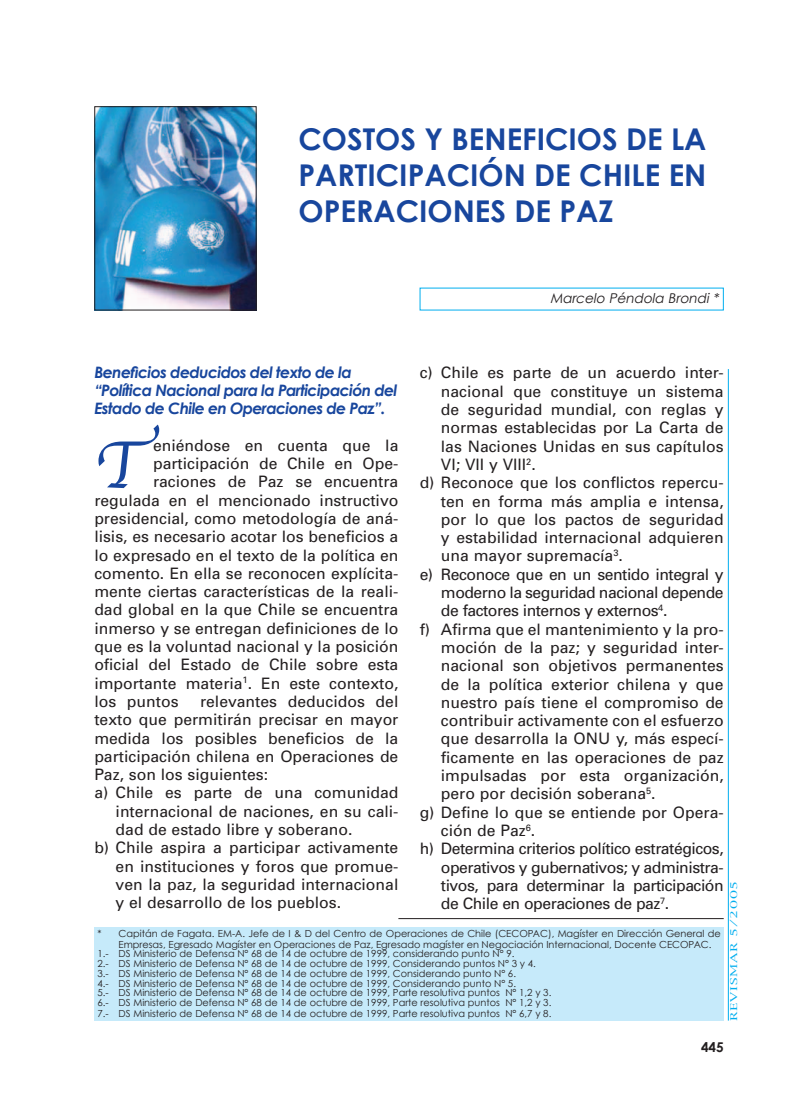
<style>
.page{position:relative;width:806px;height:1119px;background:#fff}
.page>*{position:absolute;margin:0;border:0;box-sizing:border-box;transform-origin:0 0}
.t1{font:69.75px "Apple Chancery";color:#18469d}
.t2{font:700 30px/36px "Century Gothic";color:#18469d;text-align:justify}
.t3{font:15.75px "Univers";color:#231f20}
.t4{font:15.75px "Univers";letter-spacing:-.03em;color:#231f20}
.t5{font:italic 700 15.75px/18.3px "Century Gothic";letter-spacing:-.04em;color:#18469d}
.t6{font:italic 13.5px "Century Gothic";color:#231f20}
.t7{font:700 13.5px "Century Gothic";color:#231f20}
.t8{font:9.75px "Century Gothic";color:#231f20}
.t9{font:9px "New York";letter-spacing:.05em;color:#00aeef;scale:1.5 1}
</style>
<div class="page">
<hr style="left:728px;top:369px;width:1px;height:651px;background:#00aeef">
<img style="left:96px;top:108px;width:159px;height:200px">
<div style="left:94px;top:106px;width:163px;height:204px;border:1px solid #231f20"></div>
<div style="left:94px;top:927px;width:630px;height:93px;background:#c6eafa"></div>
<hr style="left:398px;top:918px;width:326px;height:1px;background:#231f20">
<h2 class="t2" style="left:298px;top:120px;width:409px">COSTOS Y BENEFICIOS DE LA PARTICIPACIÓN DE CHILE EN OPERACIONES DE PAZ</h2>
<p class="t6" style="left:550px;top:290px;width:173px">Marcelo Péndola Brondi *</p>
<p class="t5" style="left:94px;top:362px;width:305px">Beneficios deducidos del texto de la “Política Nacional para la Participación del<br>Estado de Chile en Operaciones de Paz”.</p>
<h1 class="t1" style="left:94px;top:409px;width:55px">T</h1>
<p class="t3" style="left:420px;top:364px;width:306px">c) Chile es parte de un acuerdo inter-</p>
<p class="t3" style="left:441px;top:382px;width:284px">nacional que constituye un sistema</p>
<p class="t3" style="left:441px;top:400px;width:284px">de seguridad mundial, con reglas y</p>
<p class="t3" style="left:441px;top:419px;width:284px">normas establecidas por La Carta de</p>
<p class="t3" style="left:441px;top:437px;width:284px">las Naciones Unidas en sus capítulos</p>
<p class="t3" style="left:441px;top:455px;width:96px">VI; VII y VIII<sup>2</sup>.</p>
<p class="t3" style="left:420px;top:473px;width:306px">d) Reconoce que los conflictos repercu-</p>
<p class="t3" style="left:441px;top:492px;width:284px">ten en forma más amplia e intensa,</p>
<p class="t3" style="left:441px;top:510px;width:284px">por lo que los pactos de seguridad</p>
<p class="t3" style="left:441px;top:528px;width:284px">y estabilidad internacional adquieren</p>
<p class="t3" style="left:441px;top:547px;width:183px">una mayor supremacía<sup>3</sup>.</p>
<p class="t4" style="left:420px;top:565px;width:306px">e) Reconoce que en un sentido integral y</p>
<p class="t4" style="left:441px;top:583px;width:284px">moderno la seguridad nacional depende</p>
<p class="t4" style="left:441px;top:602px;width:228px">de factores internos y externos<sup>4</sup>.</p>
<p class="t3" style="left:420px;top:620px;width:306px">f) Afirma que el mantenimiento y la pro-</p>
<p class="t3" style="left:441px;top:638px;width:284px">moción de la paz; y seguridad inter-</p>
<p class="t3" style="left:441px;top:656px;width:284px">nacional son objetivos permanentes</p>
<p class="t3" style="left:441px;top:675px;width:284px">de la política exterior chilena y que</p>
<p class="t3" style="left:441px;top:693px;width:284px">nuestro país tiene el compromiso de</p>
<p class="t3" style="left:441px;top:711px;width:284px">contribuir activamente con el esfuerzo</p>
<p class="t3" style="left:441px;top:730px;width:284px">que desarrolla la ONU y, más especí-</p>
<p class="t3" style="left:441px;top:748px;width:284px">ficamente en las operaciones de paz</p>
<p class="t3" style="left:441px;top:766px;width:284px">impulsadas por esta organización,</p>
<p class="t3" style="left:441px;top:785px;width:216px">pero por decisión soberana<sup>5</sup>.</p>
<p class="t3" style="left:420px;top:803px;width:306px">g) Define lo que se entiende por Opera-</p>
<p class="t3" style="left:441px;top:821px;width:96px">ción de Paz<sup>6</sup>.</p>
<p class="t4" style="left:420px;top:839px;width:306px">h) Determina criterios político estratégicos,</p>
<p class="t4" style="left:441px;top:858px;width:284px">operativos y gubernativos; y administra-</p>
<p class="t4" style="left:441px;top:876px;width:284px">tivos, para determinar la participación</p>
<p class="t4" style="left:441px;top:894px;width:230px">de Chile en operaciones de paz<sup>7</sup>.</p>
<p class="t3" style="left:153px;top:436px;width:247px">eniéndose en cuenta que la</p>
<p class="t3" style="left:153px;top:454px;width:247px">participación de Chile en Ope-</p>
<p class="t3" style="left:153px;top:473px;width:247px">raciones de Paz se encuentra</p>
<p class="t3" style="left:94px;top:491px;width:306px">regulada en el mencionado instructivo</p>
<p class="t3" style="left:94px;top:509px;width:306px">presidencial, como metodología de aná-</p>
<p class="t3" style="left:94px;top:527px;width:306px">lisis, es necesario acotar los beneficios a</p>
<p class="t3" style="left:94px;top:546px;width:306px">lo expresado en el texto de la política en</p>
<p class="t3" style="left:94px;top:564px;width:306px">comento. En ella se reconocen explícita-</p>
<p class="t3" style="left:94px;top:582px;width:306px">mente ciertas características de la reali-</p>
<p class="t3" style="left:94px;top:601px;width:306px">dad global en la que Chile se encuentra</p>
<p class="t3" style="left:94px;top:619px;width:306px">inmerso y se entregan definiciones de lo</p>
<p class="t3" style="left:94px;top:637px;width:306px">que es la voluntad nacional y la posición</p>
<p class="t3" style="left:94px;top:656px;width:305px">oficial del Estado de Chile sobre esta</p>
<p class="t3" style="left:94px;top:674px;width:306px">importante materia<sup>1</sup>. En este contexto,</p>
<p class="t3" style="left:94px;top:692px;width:86px">los puntos</p>
<p class="t3" style="left:200px;top:692px;width:200px">relevantes deducidos del</p>
<p class="t3" style="left:94px;top:710px;width:306px">texto que permitirán precisar en mayor</p>
<p class="t3" style="left:94px;top:729px;width:305px">medida los posibles beneficios de la</p>
<p class="t3" style="left:94px;top:747px;width:306px">participación chilena en Operaciones de</p>
<p class="t3" style="left:94px;top:765px;width:175px">Paz, son los siguientes:</p>
<p class="t3" style="left:94px;top:784px;width:306px">a) Chile es parte de una comunidad</p>
<p class="t3" style="left:116px;top:802px;width:284px">internacional de naciones, en su cali-</p>
<p class="t3" style="left:116px;top:820px;width:238px">dad de estado libre y soberano.</p>
<p class="t3" style="left:94px;top:839px;width:306px">b) Chile aspira a participar activamente</p>
<p class="t3" style="left:116px;top:857px;width:284px">en instituciones y foros que promue-</p>
<p class="t3" style="left:116px;top:875px;width:284px">ven la paz, la seguridad internacional</p>
<p class="t3" style="left:116px;top:893px;width:227px">y el desarrollo de los pueblos.</p>
<p class="t9" style="left:728px;top:1020px;width:95px;rotate:-90deg">REVISMAR 5/2005</p>
<p class="t8" style="left:97px;top:928px;width:625px">* Capitán de Fagata. EM-A. Jefe de I &amp; D del Centro de Operaciones de Chile (CECOPAC), Magíster en Dirección General de</p>
<p class="t8" style="left:119px;top:938px;width:594px">Empresas, Egresado Magíster en Operaciones de Paz, Egresado magíster en Negociación Internacional, Docente CECOPAC.</p>
<p class="t8" style="left:97px;top:948px;width:419px">1.- DS Ministerio de Defensa N° 68 de 14 de octubre de 1999, considerando punto N° 9.</p>
<p class="t8" style="left:97px;top:958px;width:440px">2.- DS Ministerio de Defensa N° 68 de 14 de octubre de 1999, Considerando puntos N° 3 y 4.</p>
<p class="t8" style="left:97px;top:967px;width:420px">3.- DS Ministerio de Defensa N° 68 de 14 de octubre de 1999, Considerando punto N° 6.</p>
<p class="t8" style="left:97px;top:977px;width:420px">4.- DS Ministerio de Defensa N° 68 de 14 de octubre de 1999, Considerando punto N° 5.</p>
<p class="t8" style="left:97px;top:987px;width:455px">5.- DS Ministerio de Defensa N° 68 de 14 de octubre de 1999, Parte resolutiva puntos N° 1,2 y 3.</p>
<p class="t8" style="left:97px;top:997px;width:455px">6.- DS Ministerio de Defensa N° 68 de 14 de octubre de 1999, Parte resolutiva puntos N° 1,2 y 3.</p>
<p class="t8" style="left:97px;top:1007px;width:456px">7.- DS Ministerio de Defensa N° 68 de 14 de octubre de 1999, Parte resolutiva puntos N° 6,7 y 8.</p>
<p class="t7" style="left:701px;top:1038px;width:24px">445</p>
</div>
